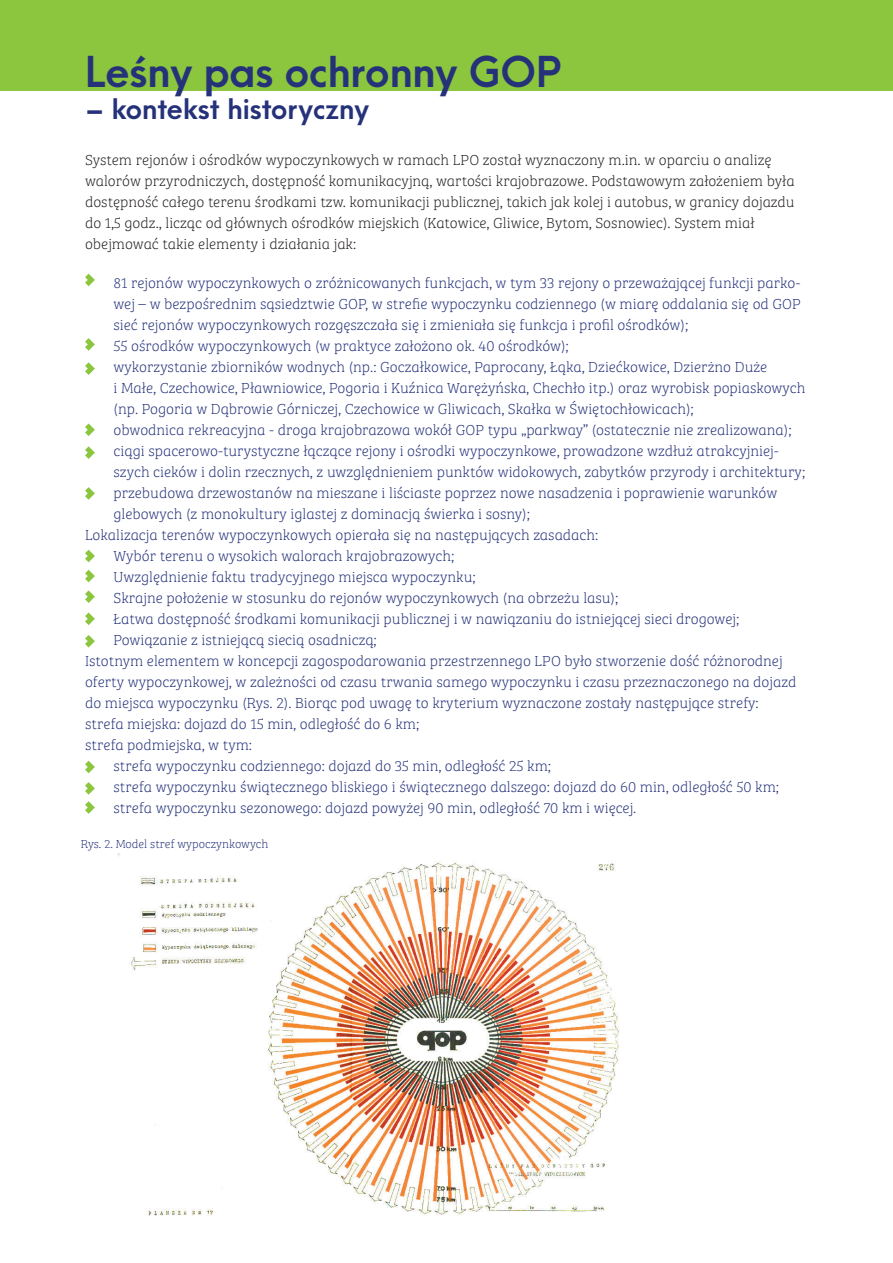
<style>
.page{position:relative;width:893px;height:1263px;background:#fff}
.page>*{position:absolute;margin:0;border:0;box-sizing:border-box;transform-origin:0 0}
.t1{font:700 40.5px "Arca Majora 3";color:#253279}
.t2{font:700 27px "Arca Majora 3";color:#253279}
.t3{font:100 15px "Bree Serif";color:#253279}
.t4{font:100 15px/21px "Bree Serif";color:#231f20}
.t5{font:100 12px "Bree Serif";color:#253279}
</style>
<div class="page">
<div style="left:0;top:0;width:892px;height:90px;background:#8bc63e"></div>
<img style="left:118px;top:853px;width:501px;height:363px">
<svg style="left:85px;top:274px;width:10px;height:12px"></svg>
<svg style="left:85px;top:338px;width:10px;height:13px"></svg>
<svg style="left:85px;top:362px;width:10px;height:13px"></svg>
<svg style="left:85px;top:423px;width:10px;height:13px"></svg>
<svg style="left:85px;top:446px;width:10px;height:13px"></svg>
<svg style="left:85px;top:487px;width:10px;height:13px"></svg>
<svg style="left:85px;top:550px;width:10px;height:12px"></svg>
<svg style="left:85px;top:570px;width:10px;height:12px"></svg>
<svg style="left:85px;top:590px;width:10px;height:13px"></svg>
<svg style="left:85px;top:612px;width:10px;height:13px"></svg>
<svg style="left:85px;top:635px;width:10px;height:12px"></svg>
<svg style="left:85px;top:761px;width:10px;height:12px"></svg>
<svg style="left:85px;top:782px;width:10px;height:13px"></svg>
<svg style="left:85px;top:801px;width:10px;height:13px"></svg>
<h1 class="t1" style="left:85px;top:36px;width:477px">Leśny pas ochronny GOP</h1>
<h2 class="t2" style="left:85px;top:85px;width:285px">– kontekst historyczny</h2>
<p class="t4" style="left:85px;top:148px;width:711px">System rejonów i ośrodków wypoczynkowych w ramach LPO został wyznaczony m.in. w oparciu o analizę walorów przyrodniczych, dostępność komunikacyjną, wartości krajobrazowe. Podstawowym założeniem była dostępność całego terenu środkami tzw. komunikacji publicznej, takich jak kolej i autobus, w granicy dojazdu do 1,5 godz., licząc od głównych ośrodków miejskich (Katowice, Gliwice, Bytom, Sosnowiec). System miał obejmować takie elementy i działania jak:</p>
<p class="t3" style="left:114px;top:272px;width:689px">81 rejonów wypoczynkowych o zróżnicowanych funkcjach, w tym 33 rejony o przeważającej funkcji parko-</p>
<p class="t3" style="left:114px;top:293px;width:689px">wej – w bezpośrednim sąsiedztwie GOP, w strefie wypoczynku codziennego (w miarę oddalania się od GOP</p>
<p class="t3" style="left:114px;top:314px;width:576px">sieć rejonów wypoczynkowych rozgęszczała się i zmieniała się funkcja i profil ośrodków);</p>
<p class="t3" style="left:114px;top:335px;width:457px">55 ośrodków wypoczynkowych (w praktyce założono ok. 40 ośrodków);</p>
<p class="t3" style="left:114px;top:356px;width:655px">wykorzystanie zbiorników wodnych (np.: Goczałkowice, Paprocany, Łąka, Dziećkowice, Dzierżno Duże</p>
<p class="t3" style="left:114px;top:377px;width:693px">i Małe, Czechowice, Pławniowice, Pogoria i Kuźnica Warężyńska, Chechło itp.) oraz wyrobisk popiaskowych</p>
<p class="t3" style="left:114px;top:398px;width:582px">(np. Pogoria w Dąbrowie Górniczej, Czechowice w Gliwicach, Skałka w Świętochłowicach);</p>
<p class="t3" style="left:114px;top:419px;width:679px">obwodnica rekreacyjna - droga krajobrazowa wokół GOP typu „parkway” (ostatecznie nie zrealizowana);</p>
<p class="t3" style="left:114px;top:440px;width:667px">ciągi spacerowo-turystyczne łączące rejony i ośrodki wypoczynkowe, prowadzone wzdłuż atrakcyjniej-</p>
<p class="t3" style="left:114px;top:461px;width:693px">szych cieków i dolin rzecznych, z uwzględnieniem punktów widokowych, zabytków przyrody i architektury;</p>
<p class="t3" style="left:114px;top:482px;width:665px">przebudowa drzewostanów na mieszane i liściaste poprzez nowe nasadzenia i poprawienie warunków</p>
<p class="t3" style="left:114px;top:503px;width:418px">glebowych (z monokultury iglastej z dominacją świerka i sosny);</p>
<p class="t3" style="left:85px;top:524px;width:515px">Lokalizacja terenów wypoczynkowych opierała się na następujących zasadach:</p>
<p class="t3" style="left:114px;top:545px;width:342px">Wybór terenu o wysokich walorach krajobrazowych;</p>
<p class="t3" style="left:114px;top:566px;width:363px">Uwzględnienie faktu tradycyjnego miejsca wypoczynku;</p>
<p class="t3" style="left:114px;top:587px;width:506px">Skrajne położenie w stosunku do rejonów wypoczynkowych (na obrzeżu lasu);</p>
<p class="t3" style="left:114px;top:608px;width:627px">Łatwa dostępność środkami komunikacji publicznej i w nawiązaniu do istniejącej sieci drogowej;</p>
<p class="t3" style="left:114px;top:629px;width:265px">Powiązanie z istniejącą siecią osadniczą;</p>
<p class="t3" style="left:85px;top:650px;width:699px">Istotnym elementem w koncepcji zagospodarowania przestrzennego LPO było stworzenie dość różnorodnej</p>
<p class="t3" style="left:85px;top:671px;width:713px">oferty wypoczynkowej, w zależności od czasu trwania samego wypoczynku i czasu przeznaczonego na dojazd</p>
<p class="t3" style="left:85px;top:692px;width:675px">do miejsca wypoczynku (Rys. 2). Biorąc pod uwagę to kryterium wyznaczone zostały następujące strefy:</p>
<p class="t3" style="left:85px;top:713px;width:336px">strefa miejska: dojazd do 15 min, odległość do 6 km;</p>
<p class="t3" style="left:85px;top:734px;width:169px">strefa podmiejska, w tym:</p>
<p class="t3" style="left:114px;top:755px;width:439px">strefa wypoczynku codziennego: dojazd do 35 min, odległość 25 km;</p>
<p class="t3" style="left:114px;top:776px;width:667px">strefa wypoczynku świątecznego bliskiego i świątecznego dalszego: dojazd do 60 min, odległość 50 km;</p>
<p class="t3" style="left:114px;top:797px;width:524px">strefa wypoczynku sezonowego: dojazd powyżej 90 min, odległość 70 km i więcej.</p>
<p class="t5" style="left:81px;top:836px;width:189px">Rys. 2. Model stref wypoczynkowych</p>
</div>
